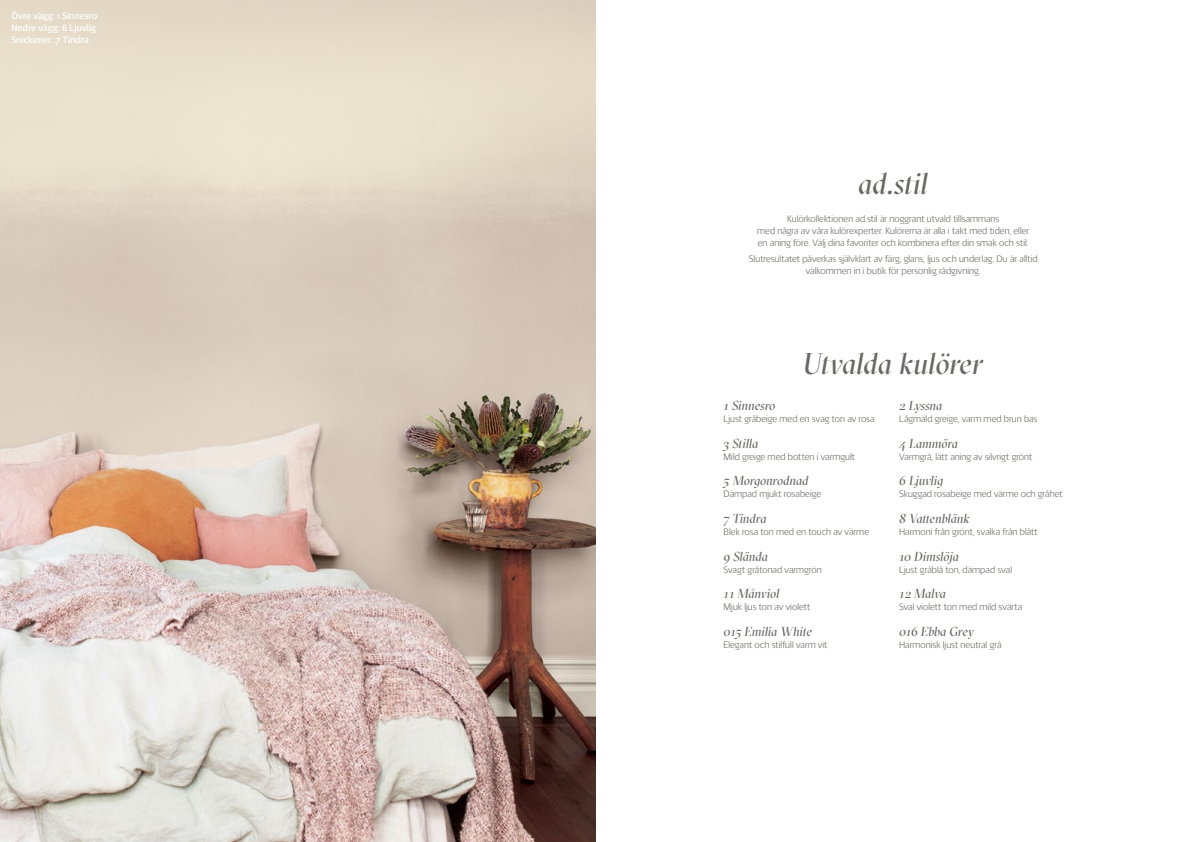
<style>
.page{position:relative;width:1191px;height:842px;background:#fff}
.page>*{position:absolute;margin:0;border:0;box-sizing:border-box;transform-origin:0 0}
.t1{font:italic 30px "GT Sectra Display";letter-spacing:-.01em;color:#686864}
.t2{font:italic 13px "GT Sectra Display";letter-spacing:-.005em;color:#686864}
.t3{font:300 10px/12px "Alcro Sans New";letter-spacing:.005em;color:#686864;text-align:center}
.t4{font:500 10px/12px "Alcro Sans New";letter-spacing:.005em;color:#fff}
</style>
<div class="page">
<img style="left:0;top:0;width:595px;height:842px">
<p class="t4" style="left:11px;top:10px;width:88px">Övre vägg: 1 Sinnesro<br>Nedre vägg: 6 Ljuvlig<br>Snickerier: 7 Tindra</p>
<h1 class="t1" style="left:858px;top:164px;width:71px">ad.stil</h1>
<p class="t3" style="left:757px;top:212px;width:273px">Kulörkollektionen ad.stil är noggrant utvald tillsammans<br>med några av våra kulörexperter. Kulörerna är alla i takt med tiden, eller en aning före. Välj dina favoriter och kombinera efter din smak och stil.</p>
<p class="t3" style="left:749px;top:252px;width:290px">Slutresultatet påverkas självklart av färg, glans, ljus och underlag. Du är alltid välkommen in i butik för personlig rådgivning.</p>
<h1 class="t1" style="left:803px;top:344px;width:181px">Utvalda kulörer</h1>
<h2 class="t2" style="left:723px;top:397px;width:53px">1 Sinnesro</h2>
<p class="t3" style="left:723px;top:412px;width:153px">Ljust gråbeige med en svag ton av rosa</p>
<h2 class="t2" style="left:723px;top:435px;width:36px">3 Stilla</h2>
<p class="t3" style="left:723px;top:450px;width:133px">Mild greige med botten i varmgult</p>
<h2 class="t2" style="left:723px;top:472px;width:86px">5 Morgonrodnad</h2>
<p class="t3" style="left:723px;top:488px;width:99px">Dämpad mjukt rosabeige</p>
<h2 class="t2" style="left:723px;top:510px;width:44px">7 Tindra</h2>
<p class="t3" style="left:723px;top:525px;width:147px">Blek rosa ton med en touch av värme</p>
<h2 class="t2" style="left:723px;top:548px;width:46px">9 Slända</h2>
<p class="t3" style="left:723px;top:563px;width:100px">Svagt gråtonad varmgrön</p>
<h2 class="t2" style="left:723px;top:586px;width:57px">11 Månviol</h2>
<p class="t3" style="left:723px;top:601px;width:88px">Mjuk ljus ton av violett</p>
<h2 class="t2" style="left:723px;top:623px;width:90px">015 Emilia White</h2>
<p class="t3" style="left:723px;top:639px;width:105px">Elegant och stilfull varm vit</p>
<h2 class="t2" style="left:899px;top:397px;width:45px">2 Lyssna</h2>
<p class="t3" style="left:899px;top:412px;width:140px">Lågmäld greige, varm med brun bas</p>
<h2 class="t2" style="left:899px;top:435px;width:60px">4 Lammöra</h2>
<p class="t3" style="left:899px;top:450px;width:135px">Varmgrå, lätt aning av silvrigt grönt</p>
<h2 class="t2" style="left:899px;top:472px;width:46px">6 Ljuvlig</h2>
<p class="t3" style="left:899px;top:488px;width:165px">Skuggad rosabeige med värme och gråhet</p>
<h2 class="t2" style="left:899px;top:510px;width:72px">8 Vattenblänk</h2>
<p class="t3" style="left:899px;top:525px;width:140px">Harmoni från grönt, svalka från blått</p>
<h2 class="t2" style="left:899px;top:548px;width:61px">10 Dimslöja</h2>
<p class="t3" style="left:899px;top:563px;width:114px">Ljust gråblå ton, dämpad sval</p>
<h2 class="t2" style="left:899px;top:586px;width:48px">12 Malva</h2>
<p class="t3" style="left:899px;top:601px;width:124px">Sval violett ton med mild svärta</p>
<h2 class="t2" style="left:899px;top:623px;width:76px">016 Ebba Grey</h2>
<p class="t3" style="left:899px;top:639px;width:104px">Harmonisk ljust neutral grå</p>
</div>
